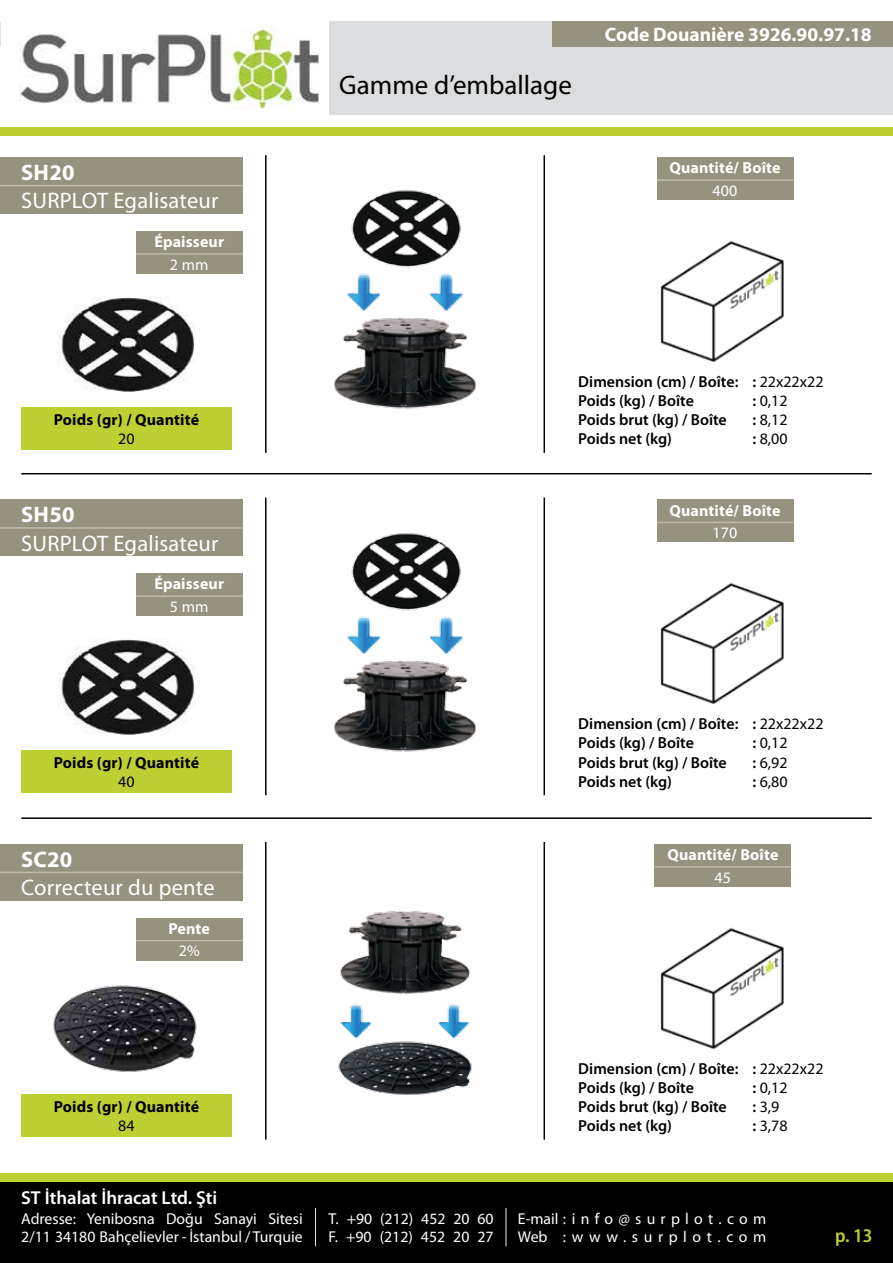
<style>
.page{position:relative;width:893px;height:1263px;background:#fff}
.page>*{position:absolute;margin:0;border:0;box-sizing:border-box;transform-origin:0 0}
.t1{font:27px "Myriad Pro";color:#000}
.t2{font:22.5px "Myriad Pro";letter-spacing:.01em;color:#fff}
.t3{font:700 22.5px "Myriad Pro";letter-spacing:.01em;color:#fff}
.t4{font:700 19.5px "Myriad Pro";color:#fff}
.t5{font:600 semi-condensed 19.5px "Myriad Pro";color:#bcd131}
.t6{font:600 18.75px "Myriad Pro";color:#fff}
.t7{font:600 15.9px/19.2px "Myriad Pro";color:#000}
.t8{font:700 15.9px "Myriad Pro";letter-spacing:.01em;color:#fff}
.t9{font:700 15.9px "Myriad Pro";letter-spacing:.01em;color:#000}
.t10{font:15.9px "Myriad Pro";color:#000}
.t11{font:15.9px "Myriad Pro";letter-spacing:.01em;color:#fff}
.t12{font:15.75px/18px "Myriad Pro";color:#fff}
.t13{font:15.75px/18px "Myriad Pro";letter-spacing:.335em;color:#fff}
.s1{font-weight:400}
.s2{font-weight:600}
</style>
<div class="page">
<div style="left:0;top:1182px;width:893px;height:81px;background:#000"></div>
<div style="left:0;top:1174px;width:893px;height:8px;background:#bcd131"></div>
<hr style="left:315px;top:1208px;width:1px;height:38px;background:#e7e7df">
<hr style="left:506px;top:1208px;width:1px;height:38px;background:#e7e7df">
<div style="left:0;top:128px;width:893px;height:8px;background:#bcd131"></div>
<img style="left:19px;top:26px;width:301px;height:84px">
<div style="left:330px;top:21px;width:563px;height:94px;background:#dcddde"></div>
<div style="left:553px;top:21px;width:340px;height:26px;background:#95937e"></div>
<img style="left:660px;top:240px;width:124px;height:122px">
<img style="left:57px;top:297px;width:139px;height:95px">
<img style="left:334px;top:190px;width:142px;height:219px">
<div style="left:21px;top:408px;width:211px;height:42px;background:#bcd131"></div>
<div style="left:136px;top:231px;width:106px;height:43px;background:#95937e"></div>
<hr style="left:136px;top:253px;width:106px;height:2px;background:#bebdac">
<div style="left:657px;top:157px;width:136px;height:43px;background:#95937e"></div>
<hr style="left:657px;top:179px;width:136px;height:2px;background:#bebdac">
<div style="left:0;top:157px;width:242px;height:57px;background:#95937e"></div>
<hr style="left:0;top:185px;width:242px;height:1px;background:#bebdac">
<hr style="left:265px;top:155px;width:1px;height:298px;background:#000">
<hr style="left:544px;top:155px;width:1px;height:298px;background:#000">
<img style="left:660px;top:582px;width:124px;height:122px">
<img style="left:57px;top:639px;width:139px;height:95px">
<img style="left:334px;top:533px;width:142px;height:219px">
<div style="left:21px;top:750px;width:211px;height:42px;background:#bcd131"></div>
<div style="left:136px;top:573px;width:106px;height:43px;background:#95937e"></div>
<hr style="left:136px;top:595px;width:106px;height:2px;background:#bebdac">
<div style="left:657px;top:500px;width:136px;height:42px;background:#95937e"></div>
<hr style="left:657px;top:522px;width:136px;height:1px;background:#bebdac">
<div style="left:0;top:500px;width:242px;height:56px;background:#95937e"></div>
<hr style="left:0;top:527px;width:242px;height:2px;background:#bebdac">
<hr style="left:265px;top:497px;width:1px;height:298px;background:#000">
<hr style="left:544px;top:497px;width:1px;height:298px;background:#000">
<img style="left:660px;top:927px;width:124px;height:122px">
<img style="left:338px;top:911px;width:134px;height:184px">
<div style="left:21px;top:1094px;width:211px;height:43px;background:#bcd131"></div>
<img style="left:53px;top:985px;width:144px;height:87px">
<div style="left:136px;top:918px;width:106px;height:42px;background:#95937e"></div>
<hr style="left:136px;top:940px;width:106px;height:1px;background:#bebdac">
<div style="left:655px;top:844px;width:136px;height:43px;background:#95937e"></div>
<hr style="left:655px;top:866px;width:136px;height:2px;background:#bebdac">
<div style="left:0;top:844px;width:242px;height:57px;background:#95937e"></div>
<hr style="left:0;top:872px;width:242px;height:1px;background:#bebdac">
<hr style="left:265px;top:842px;width:1px;height:298px;background:#000">
<hr style="left:544px;top:842px;width:1px;height:298px;background:#000">
<hr style="left:21px;top:473px;width:851px;height:1px;background:#000">
<hr style="left:21px;top:817px;width:851px;height:2px;background:#000">
<h2 class="t3" style="left:21px;top:158px;width:55px">SH20</h2>
<h2 class="t2" style="left:21px;top:187px;width:199px">SURPLOT Egalisateur</h2>
<p class="t8" style="left:154px;top:231px;width:71px">Épaisseur</p>
<p class="t11" style="left:170px;top:254px;width:40px">2 mm</p>
<p class="t9" style="left:54px;top:410px;width:147px">Poids (gr) / Quantité</p>
<p class="t10" style="left:118px;top:429px;width:18px">20</p>
<h2 class="t3" style="left:21px;top:500px;width:55px">SH50</h2>
<h2 class="t2" style="left:21px;top:529px;width:199px">SURPLOT Egalisateur</h2>
<p class="t8" style="left:154px;top:574px;width:71px">Épaisseur</p>
<p class="t11" style="left:170px;top:597px;width:40px">5 mm</p>
<p class="t9" style="left:54px;top:752px;width:147px">Poids (gr) / Quantité</p>
<p class="t10" style="left:118px;top:772px;width:18px">40</p>
<h2 class="t3" style="left:21px;top:844px;width:53px">SC20</h2>
<h2 class="t2" style="left:21px;top:874px;width:195px">Correcteur du pente</h2>
<p class="t8" style="left:169px;top:918px;width:43px">Pente</p>
<p class="t11" style="left:179px;top:941px;width:22px">2%</p>
<p class="t9" style="left:54px;top:1096px;width:147px">Poids (gr) / Quantité</p>
<p class="t10" style="left:118px;top:1116px;width:18px">84</p>
<h1 class="t1" style="left:339px;top:69px;width:234px">Gamme d’emballage</h1>
<p class="t4" style="left:605px;top:22px;width:268px">Code Douanière 3926.90.97.18</p>
<p class="t8" style="left:669px;top:158px;width:113px">Quantité/ Boîte</p>
<p class="t11" style="left:713px;top:181px;width:26px">400</p>
<p class="t7" style="left:578px;top:371px;width:247px">Dimension (cm) / Boîte: : <span class="s1">22x22x22<br></span>Poids (kg) / Boîte</p>
<p class="t10" style="left:753px;top:391px;width:36px"><span class="s2">:</span> 0,12</p>
<p class="t7" style="left:578px;top:410px;width:150px">Poids brut (kg) / Boîte</p>
<p class="t10" style="left:753px;top:410px;width:36px"><span class="s2">:</span> 8,12</p>
<p class="t7" style="left:578px;top:429px;width:95px">Poids net (kg)</p>
<p class="t10" style="left:753px;top:429px;width:36px"><span class="s2">:</span> 8,00</p>
<p class="t8" style="left:669px;top:500px;width:113px">Quantité/ Boîte</p>
<p class="t11" style="left:713px;top:523px;width:26px">170</p>
<p class="t7" style="left:578px;top:714px;width:247px">Dimension (cm) / Boîte: : <span class="s1">22x22x22<br></span>Poids (kg) / Boîte</p>
<p class="t10" style="left:753px;top:733px;width:36px"><span class="s2">:</span> 0,12</p>
<p class="t7" style="left:578px;top:752px;width:150px">Poids brut (kg) / Boîte</p>
<p class="t10" style="left:753px;top:752px;width:36px"><span class="s2">:</span> 6,92</p>
<p class="t7" style="left:578px;top:771px;width:95px">Poids net (kg)</p>
<p class="t10" style="left:753px;top:771px;width:36px"><span class="s2">:</span> 6,80</p>
<p class="t8" style="left:667px;top:844px;width:113px">Quantité/ Boîte</p>
<p class="t11" style="left:715px;top:867px;width:18px">45</p>
<p class="t7" style="left:578px;top:1058px;width:247px">Dimension (cm) / Boîte: : <span class="s1">22x22x22<br></span>Poids (kg) / Boîte</p>
<p class="t10" style="left:753px;top:1077px;width:36px"><span class="s2">:</span> 0,12</p>
<p class="t7" style="left:578px;top:1096px;width:150px">Poids brut (kg) / Boîte</p>
<p class="t10" style="left:753px;top:1097px;width:28px"><span class="s2">:</span> 3,9</p>
<p class="t7" style="left:578px;top:1116px;width:95px">Poids net (kg)</p>
<p class="t10" style="left:753px;top:1116px;width:36px"><span class="s2">:</span> 3,78</p>
<p class="t6" style="left:21px;top:1186px;width:197px">ST İthalat İhracat Ltd. Şti</p>
<p class="t12" style="left:21px;top:1209px;width:283px">Adresse: Yenibosna Doğu Sanayi Sitesi<br>2/11 34180 Bahçelievler - İstanbul / Turquie</p>
<p class="t12" style="left:329px;top:1209px;width:167px">T. +90 (212) 452 20 60<br>F. +90 (212) 452 20 27</p>
<p class="t13" style="left:518px;top:1209px;width:250px">E-mail:info@surplot.com<br>Web :www.surplot.com</p>
<p class="t5" style="left:835px;top:1223px;width:39px">p. 13</p>
</div>
